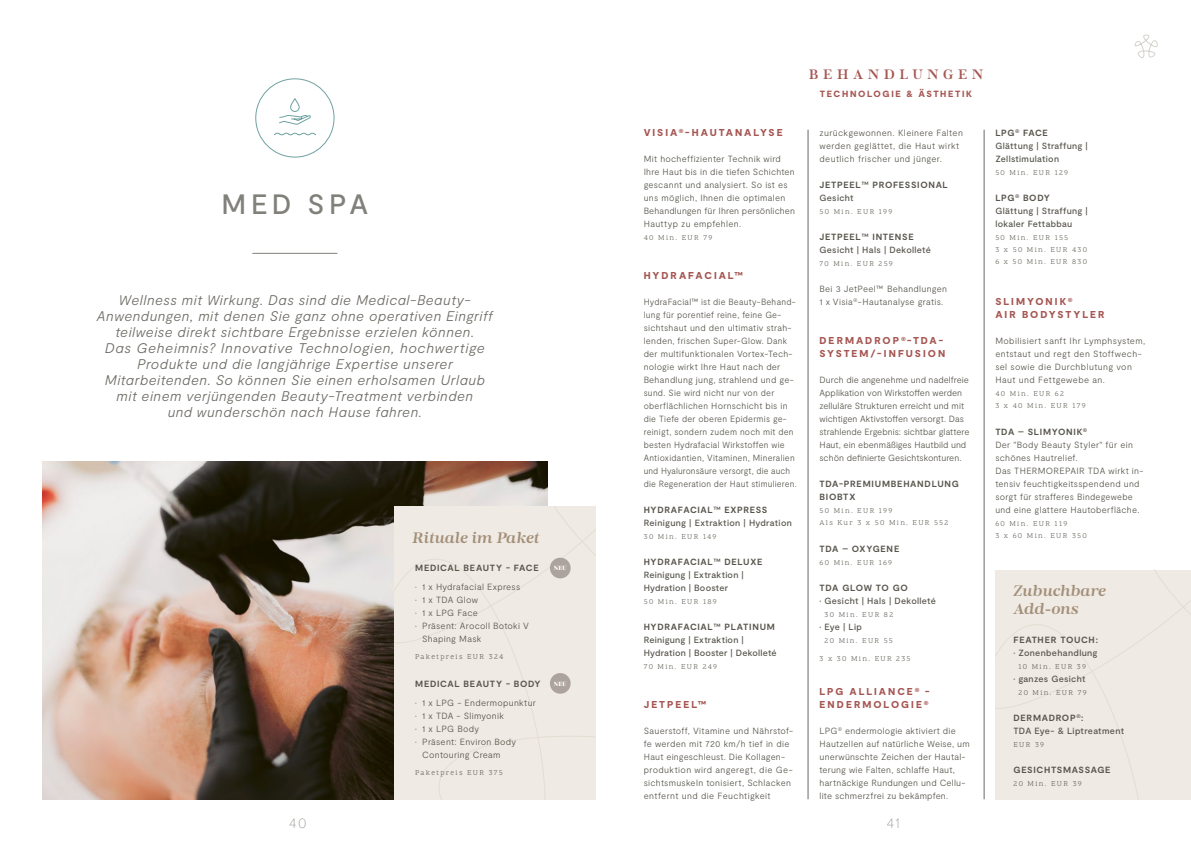
<style>
.page{position:relative;width:1191px;height:842px;background:#fff}
.page>*{position:absolute;margin:0;border:0;box-sizing:border-box;transform-origin:0 0}
.t1{font:500 28px "Moderat";letter-spacing:.16em;color:#81807a}
.t2{font:15px/18px "B Minds Two It";color:#a38f79}
.t3{font:italic 300 14px/16px "Moderat";letter-spacing:.035em;color:#6c6a63;text-align:center}
.t4{font:100 14px "Proxima Nova A";color:#81807a}
.t5{font:13.5px "B Minds Two";letter-spacing:.34em;color:#a65652}
.t6{font:900 10px/13px "Moderat";letter-spacing:.195em;color:#a65652}
.t7{font:300 9px/13px "Moderat";letter-spacing:.025em;color:#57544b}
.t8{font:300 9px/13px "Moderat";letter-spacing:.025em;color:#57544b;scale:.96 1}
.t9{font:500 9px/13px "Moderat";letter-spacing:.03em;color:#57544b}
.t10{font:300 9px/13px "Moderat";letter-spacing:.005em;color:#57544b}
.t11{font:300 9px/13px "Moderat";letter-spacing:.045em;color:#57544b}
.t12{font:700 9px/13px "Moderat";letter-spacing:.08em;color:#57544b}
.t13{font:900 9px "Moderat";letter-spacing:.175em;color:#a65652}
.t14{font:700 9px "Moderat";letter-spacing:.06em;color:#57544b}
.t15{font:7.5px/12px "Scope One";letter-spacing:.18em;color:#57544b}
.t16{font:900 6px "Playfair Display";letter-spacing:.04em;color:#fff}
.s1{font-weight:700}
.s2{font-weight:500}
</style>
<div class="page">
<img style="left:43px;top:461px;width:504px;height:338px">
<div style="left:255px;top:79px;width:79px;height:78px;border:1px solid #6fa2a0;border-radius:50%"></div>
<svg style="left:279px;top:115px;width:32px;height:10px"></svg>
<svg style="left:274px;top:132px;width:41px;height:4px"></svg>
<div style="left:290px;top:98px;width:9px;height:14px;border:1px solid #6fa2a0;border-radius:4px"></div>
<svg style="left:1134px;top:34px;width:24px;height:24px"></svg>
<div style="left:394px;top:506px;width:201px;height:293px;background:#efeae3"></div>
<hr style="left:984px;top:130px;width:1px;height:669px;background:#6c6a63">
<hr style="left:808px;top:130px;width:1px;height:669px;background:#6c6a63">
<hr style="left:252px;top:253px;width:85px;height:1px;background:#81807a">
<div style="left:995px;top:570px;width:196px;height:229px;background:#efeae3"></div>
<div style="left:550px;top:558px;width:20px;height:20px;background:#aca39c;border-radius:50%"></div>
<div style="left:550px;top:673px;width:20px;height:21px;background:#aca39c;border-radius:50%"></div>
<h3 class="t5" style="left:809px;top:66px;width:176px">BEHANDLUNGEN</h3>
<p class="t13" style="left:820px;top:89px;width:154px">TECHNOLOGIE &amp; ÄSTHETIK</p>
<h1 class="t1" style="left:221px;top:188px;width:148px">MED SPA</h1>
<p class="t3" style="left:97px;top:293px;width:397px">Wellness mit Wirkung. Das sind die Medical-Beauty-Anwendungen, mit denen Sie ganz ohne operativen Eingriff teilweise direkt sichtbare Ergebnisse erzielen können.<br>Das Geheimnis? Innovative Technologien, hochwertige Produkte und die langjährige Expertise unserer Mitarbeitenden. So können Sie einen erholsamen Urlaub mit einem verjüngenden Beauty-Treatment verbinden<br>und wunderschön nach Hause fahren.</p>
<h2 class="t2" style="left:412px;top:528px;width:129px">Rituale im Paket</h2>
<p class="t12" style="left:415px;top:562px;width:125px">MEDICAL BEAUTY - FACE</p>
<p class="t7" style="left:415px;top:580px;width:107px">• 1 x Hydrafacial Express</p>
<p class="t7" style="left:415px;top:593px;width:64px">• 1 x TDA Glow</p>
<p class="t7" style="left:415px;top:606px;width:64px">• 1 x LPG Face</p>
<p class="t7" style="left:422px;top:619px;width:108px;text-indent:-7px">• Präsent: Arocoll Botoki V<br>Shaping Mask</p>
<p class="t15" style="left:415px;top:652px;width:90px">Paketpreis EUR 324</p>
<p class="t12" style="left:415px;top:678px;width:127px">MEDICAL BEAUTY - BODY</p>
<p class="t7" style="left:415px;top:696px;width:122px">• 1 x LPG - Endermopunktur</p>
<p class="t7" style="left:415px;top:709px;width:90px">• 1 x TDA - Slimyonik</p>
<p class="t7" style="left:415px;top:722px;width:65px">• 1 x LPG Body</p>
<p class="t7" style="left:422px;top:735px;width:95px;text-indent:-7px">• Präsent: Environ Body<br>Contouring Cream</p>
<p class="t15" style="left:415px;top:768px;width:89px">Paketpreis EUR 375</p>
<p class="t16" style="left:554px;top:563px;width:14px">NEU</p>
<p class="t16" style="left:554px;top:678px;width:14px">NEU</p>
<p class="t6" style="left:643px;top:127px;width:140px">VISIA<sup>®</sup>-HAUTANALYSE</p>
<p class="t7" style="left:643px;top:153px;width:153px">Mit hocheffizienter Technik wird Ihre Haut bis in die tiefen Schichten gescannt und analysiert. So ist es uns möglich, Ihnen die optimalen Behandlungen für Ihren persönlichen Hauttyp zu empfehlen.</p>
<p class="t15" style="left:643px;top:233px;width:70px">40 Min. EUR 79</p>
<p class="t6" style="left:643px;top:270px;width:100px">HYDRAFACIAL™</p>
<p class="t8" style="left:643px;top:296px;width:161px">HydraFacial™ ist die Beauty-Behand&shy;lung für porentief reine, feine Ge&shy;sichtshaut und den ultimativ strah&shy;lenden, frischen Super-Glow. Dank der multifunktionalen Vortex-Tech&shy;nologie wirkt Ihre Haut nach der Behandlung jung, strahlend und ge&shy;sund. Sie wird nicht nur von der oberflächlichen Hornschicht bis in die Tiefe der oberen Epidermis ge&shy;reinigt, sondern zudem noch mit den besten Hydrafacial Wirkstoffen wie Antioxidantien, Vitaminen, Mineralien und Hyaluronsäure versorgt, die auch die Regeneration der Haut stimulieren.</p>
<p class="t9" style="left:643px;top:504px;width:150px"><span class="s1">HYDRAFACIAL</span>™ <span class="s1">EXPRESS<br></span>Reinigung | Extraktion | Hydration</p>
<p class="t15" style="left:643px;top:532px;width:74px">30 Min. EUR 149</p>
<p class="t9" style="left:643px;top:556px;width:120px"><span class="s1">HYDRAFACIAL</span>™ <span class="s1">DELUXE<br></span>Reinigung | Extraktion |<br>Hydration | Booster</p>
<p class="t15" style="left:643px;top:597px;width:74px">50 Min. EUR 189</p>
<p class="t9" style="left:643px;top:621px;width:134px"><span class="s1">HYDRAFACIAL</span>™ <span class="s1">PLATINUM<br></span>Reinigung | Extraktion |<br>Hydration | Booster | Dekolleté</p>
<p class="t15" style="left:643px;top:662px;width:75px">70 Min. EUR 249</p>
<p class="t6" style="left:643px;top:699px;width:64px">JETPEEL™</p>
<p class="t7" style="left:643px;top:725px;width:151px">Sauerstoff, Vitamine und Nährstof&shy;fe werden mit 720 km/h tief in die Haut eingeschleust. Die Kollagen&shy;produktion wird angeregt, die Ge&shy;sichtsmuskeln tonisiert, Schlacken entfernt und die Feuchtigkeit</p>
<p class="t11" style="left:819px;top:127px;width:145px">zurückgewonnen. Kleinere Falten werden geglättet, die Haut wirkt deutlich frischer und jünger.</p>
<p class="t12" style="left:819px;top:179px;width:130px">JETPEEL<span class="s2">™</span> PROFESSIONAL<br><span class="s2">Gesicht</span></p>
<p class="t15" style="left:819px;top:207px;width:74px">50 Min. EUR 199</p>
<p class="t9" style="left:819px;top:231px;width:113px"><span class="s1">JETPEEL</span>™ <span class="s1">INTENSE<br></span>Gesicht | Hals | Dekolleté</p>
<p class="t15" style="left:819px;top:259px;width:75px">70 Min. EUR 259</p>
<p class="t7" style="left:819px;top:283px;width:129px">Bei 3 JetPeel™ Behandlungen<br>1 x Visia<sup>®</sup>-Hautanalyse gratis.</p>
<p class="t6" style="left:819px;top:335px;width:127px">DERMADROP <sup>®</sup>-TDA-<br>SYSTEM/-INFUSION</p>
<p class="t10" style="left:819px;top:374px;width:151px">Durch die angenehme und nadelfreie Applikation von Wirkstoffen werden zelluläre Strukturen erreicht und mit wichtigen Aktivstoffen versorgt. Das strahlende Ergebnis: sichtbar glattere Haut, ein ebenmäßiges Hautbild und schön definierte Gesichtskonturen.</p>
<p class="t12" style="left:819px;top:478px;width:141px">TDA-PREMIUMBEHANDLUNG<br>BIOBTX</p>
<p class="t15" style="left:819px;top:506px;width:130px">50 Min. EUR 199<br>Als Kur 3 x 50 Min. EUR 552</p>
<p class="t12" style="left:819px;top:543px;width:81px">TDA – OXYGENE</p>
<p class="t15" style="left:819px;top:558px;width:74px">60 Min. EUR 169</p>
<p class="t14" style="left:819px;top:583px;width:90px">TDA GLOW TO GO</p>
<p class="t9" style="left:819px;top:595px;width:118px">· Gesicht | Hals | Dekolleté</p>
<p class="t15" style="left:824px;top:610px;width:70px">30 Min. EUR 82</p>
<p class="t9" style="left:819px;top:621px;width:44px">· Eye | Lip</p>
<p class="t15" style="left:824px;top:636px;width:70px">20 Min. EUR 55</p>
<p class="t15" style="left:819px;top:654px;width:93px">3 x 30 Min. EUR 235</p>
<p class="t6" style="left:819px;top:686px;width:111px">LPG ALLIANCE <sup>®</sup> -<br>ENDERMOLOGIE <sup>®</sup></p>
<p class="t7" style="left:819px;top:725px;width:152px">LPG<sup>®</sup> endermologie aktiviert die Hautzellen auf natürliche Weise, um unerwünschte Zeichen der Hautal&shy;terung wie Falten, schlaffe Haut, hartnäckige Rundungen und Cellu&shy;lite schmerzfrei zu bekämpfen.</p>
<h3 class="t4" style="left:289px;top:812px;width:19px">40</h3>
<h3 class="t4" style="left:886px;top:812px;width:14px">41</h3>
<p class="t9" style="left:995px;top:127px;width:94px"><span class="s1">LPG</span><sup>®</sup> <span class="s1">FACE<br></span>Glättung | Straffung |<br>Zellstimulation</p>
<p class="t15" style="left:995px;top:168px;width:74px">50 Min. EUR 129</p>
<p class="t9" style="left:995px;top:192px;width:94px"><span class="s1">LPG</span><sup>®</sup> <span class="s1">BODY<br></span>Glättung | Straffung | lokaler Fettabbau</p>
<p class="t15" style="left:995px;top:233px;width:93px">50 Min. EUR 155<br>3 x 50 Min. EUR 430<br>6 x 50 Min. EUR 830</p>
<p class="t6" style="left:995px;top:296px;width:111px">SLIMYONIK<sup>®<br></sup>AIR BODYSTYLER</p>
<p class="t11" style="left:995px;top:335px;width:152px">Mobilisiert sanft Ihr Lymphsystem, entstaut und regt den Stoffwech&shy;sel sowie die Durchblutung von<br>Haut und Fettgewebe an.</p>
<p class="t15" style="left:995px;top:389px;width:92px">40 Min. EUR 62<br>3 x 40 Min. EUR 179</p>
<p class="t7" style="left:995px;top:426px;width:150px"><span class="s1">TDA – SLIMYONIK</span><sup>®<br></sup>Der "Body Beauty Styler" für ein schönes Hautrelief.<br>Das THERMOREPAIR TDA wirkt in&shy;tensiv feuchtigkeitsspendend und sorgt für strafferes Bindegewebe und eine glattere Hautoberfläche.</p>
<p class="t15" style="left:995px;top:519px;width:93px">60 Min. EUR 119<br>3 x 60 Min. EUR 350</p>
<h2 class="t2" style="left:1013px;top:581px;width:94px">Zubuchbare<br>Add-ons</h2>
<p class="t12" style="left:1013px;top:634px;width:86px">FEATHER TOUCH:</p>
<p class="t9" style="left:1013px;top:647px;width:85px">· Zonenbehandlung</p>
<p class="t15" style="left:1018px;top:662px;width:69px">10 Min. EUR 39</p>
<p class="t9" style="left:1013px;top:673px;width:73px">· ganzes Gesicht</p>
<p class="t15" style="left:1018px;top:688px;width:70px">20 Min. EUR 79</p>
<p class="t9" style="left:1013px;top:712px;width:112px"><span class="s1">DERMADROP</span><sup>©</sup><span class="s1">:<br></span>TDA Eye- &amp; Liptreatment</p>
<p class="t15" style="left:1013px;top:740px;width:32px">EUR 39</p>
<p class="t12" style="left:1013px;top:764px;width:99px">GESICHTSMASSAGE</p>
<p class="t15" style="left:1013px;top:779px;width:70px">20 Min. EUR 39</p>
</div>
